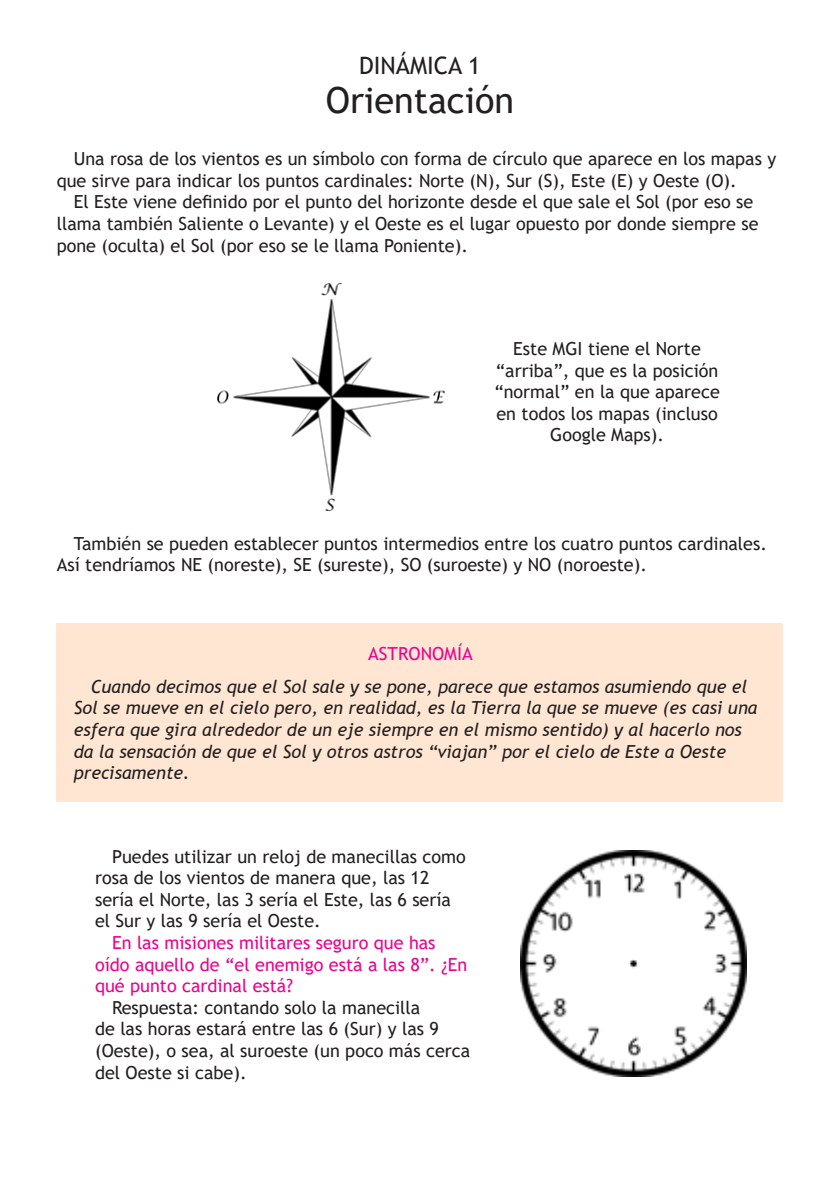
<style>
.page{position:relative;width:840px;height:1191px;background:#fff}
.page>*{position:absolute;margin:0;border:0;box-sizing:border-box;transform-origin:0 0}
.t1{font:36px "Trebuchet MS";color:#231f20}
.t2{font:24px "Trebuchet MS";color:#231f20}
.t3{font:18px/21.6px "Trebuchet MS";color:#231f20}
.Respuesta{font:italic 18px/21.6px "Trebuchet MS";color:#231f20}
.Pregunta{font:18px/21.6px "Trebuchet MS";color:#ed028c}
</style>
<div class="page">
<img style="left:217px;top:283px;width:227px;height:227px">
<img style="left:520px;top:850px;width:226px;height:226px">
<div style="left:57px;top:624px;width:725px;height:178px;background:#fee6d3"></div>
<p class="t2" style="left:359px;top:51px;width:123px">DINÁMICA 1</p>
<p class="t1" style="left:325px;top:78px;width:190px">Orientación</p>
<p class="t3" style="left:57px;top:148px;width:720px;text-indent:17px">Una rosa de los vientos es un símbolo con forma de círculo que aparece en los mapas y que sirve para indicar los puntos cardinales: Norte (N), Sur (S), Este (E) y Oeste (O).</p>
<p class="t3" style="left:57px;top:191px;width:702px;text-indent:17px">El Este viene definido por el punto del horizonte desde el que sale el Sol (por eso se llama también Saliente o Levante) y el Oeste es el lugar opuesto por donde siempre se pone (oculta) el Sol (por eso se le llama Poniente).</p>
<p class="t3" style="left:494px;top:338px;width:227px;text-align:center">Este MGI tiene el Norte “arriba”, que es la posición “normal” en la que aparece en todos los mapas (incluso<br>Google Maps).</p>
<p class="t3" style="left:57px;top:532px;width:711px;text-indent:17px">También se pueden establecer puntos intermedios entre los cuatro puntos cardinales.<br>Así tendríamos NE (noreste), SE (sureste), SO (suroeste) y NO (noroeste).</p>
<p class="Pregunta" style="left:368px;top:642px;width:106px">ASTRONOMÍA</p>
<p class="Respuesta" style="left:74px;top:675px;width:684px;text-indent:17px">Cuando decimos que el Sol sale y se pone, parece que estamos asumiendo que el Sol se mueve en el cielo pero, en realidad, es la Tierra la que se mueve (es casi una esfera que gira alrededor de un eje siempre en el mismo sentido) y al hacerlo nos da la sensación de que el Sol y otros astros “viajan” por el cielo de Este a Oeste precisamente.</p>
<p class="t3" style="left:95px;top:845px;width:372px;text-indent:17px">Puedes utilizar un reloj de manecillas como rosa de los vientos de manera que, las 12 sería el Norte, las 3 sería el Este, las 6 sería el Sur y las 9 sería el Oeste.</p>
<p class="Pregunta" style="left:95px;top:931px;width:373px;text-indent:17px">En las misiones militares seguro que has oído aquello de “el enemigo está a las 8”. ¿En qué punto cardinal está?</p>
<p class="t3" style="left:95px;top:996px;width:376px;text-indent:17px">Respuesta: contando solo la manecilla<br>de las horas estará entre las 6 (Sur) y las 9 (Oeste), o sea, al suroeste (un poco más cerca del Oeste si cabe).</p>
</div>
